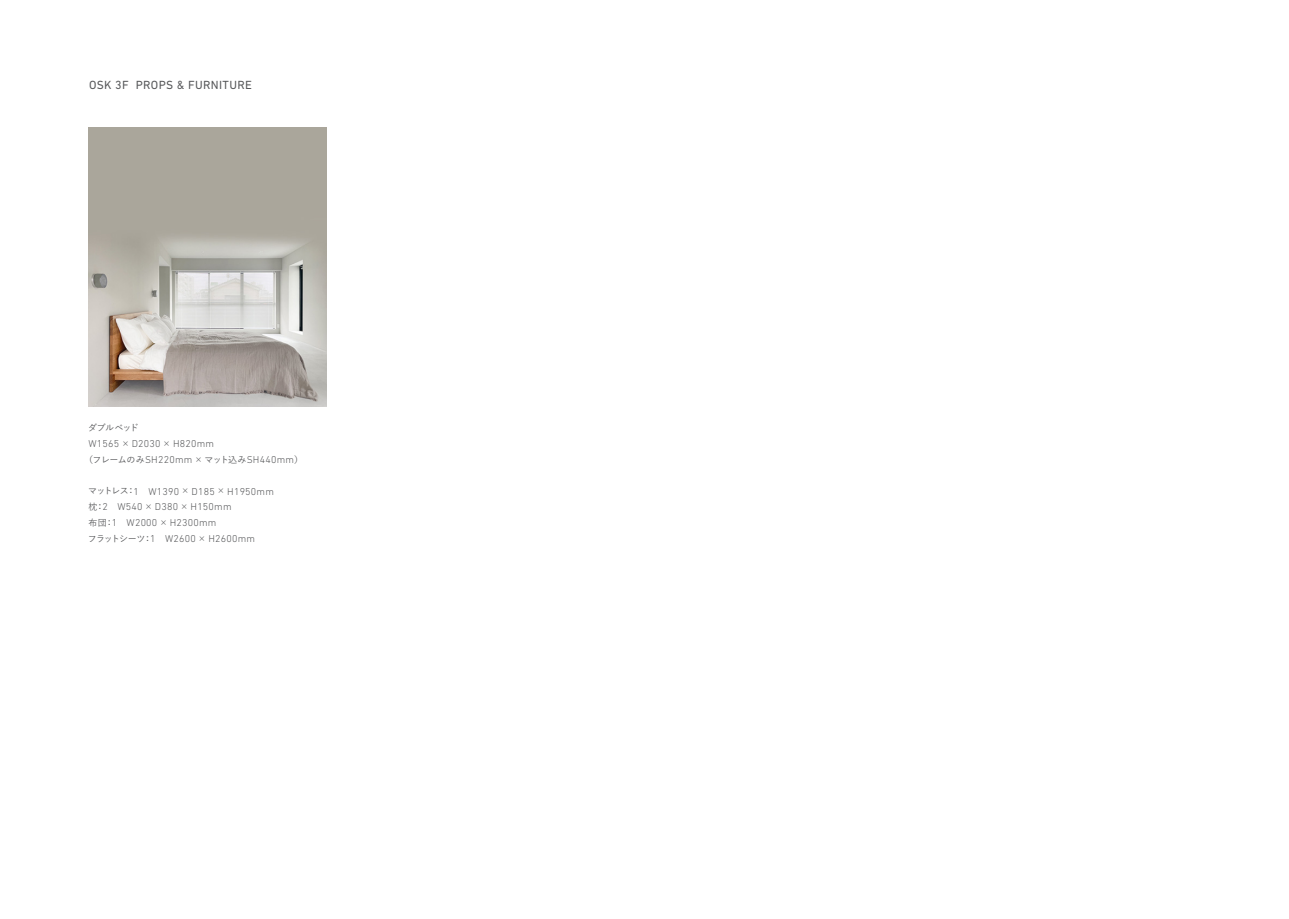
<style>
.page{position:relative;width:1289px;height:919px;background:#fff}
.page>*{position:absolute;margin:0;border:0;box-sizing:border-box;transform-origin:0 0}
.t1{font:12px "DIN Next LT Pro";letter-spacing:.03em;color:#57585a}
.t2{font:300 10.2px/15.8px "DIN Next LT Pro";letter-spacing:.02em;color:#57585a}
.t3{font:500 9px "Yu Go";letter-spacing:-.06em;color:#57585a}
.t4{font:500 9px "Yu Go";letter-spacing:-.11em;color:#57585a}
.t5{font:500 9px "Yu Go";letter-spacing:-.08em;color:#57585a}
.s1{font-size:10.05px}
.s2{font-family:"Yu Go";font-weight:500;font-size:9px}
.s3{font-family:"DIN Next LT Pro";font-weight:300;font-size:10.05px}
.s4{font-family:"DIN Next LT Pro";font-weight:300;font-size:10.2px}
</style>
<div class="page">
<img style="left:88px;top:127px;width:239px;height:279px">
<p class="t1" style="left:89px;top:78px;width:164px">OSK 3F PROPS &amp; FURNITURE</p>
<p class="t5" style="left:88px;top:419px;width:52px">ダブルベッド</p>
<p class="t2" style="left:88px;top:435px;width:127px"><span class="s1">W</span>1565 <span class="s2">×</span> <span class="s1">D</span>2030 <span class="s2">×</span> <span class="s1">H</span>820<span class="s1">mm</span></p>
<p class="t3" style="left:84px;top:451px;width:221px">（フレームのみ<span class="s3">SH</span><span class="s4">220</span><span class="s3">mm</span> × マット込み<span class="s3">SH</span><span class="s4">440</span><span class="s3">mm</span>）</p>
<p class="t2" style="left:88px;top:483px;width:187px"><span class="s2">マットレス：</span>1 <span class="s1">W</span>1390 <span class="s2">×</span> <span class="s1">D</span>185 <span class="s2">×</span> <span class="s1">H</span>1950<span class="s1">mm</span><span class="s2">枕：</span>2 <span class="s1">W</span>540 <span class="s2">×</span> <span class="s1">D</span>380 <span class="s2">×</span> <span class="s1">H</span>150<span class="s1">mm<br></span><span class="s2">布団：</span>1 <span class="s1">W</span>2000 <span class="s2">×</span> <span class="s1">H</span>2300<span class="s1">mm</span></p>
<p class="t4" style="left:88px;top:530px;width:169px">フラットシーツ：<span class="s4">1</span> <span class="s3">W</span><span class="s4">2600</span> × <span class="s3">H</span><span class="s4">2600</span><span class="s3">mm</span></p>
</div>
